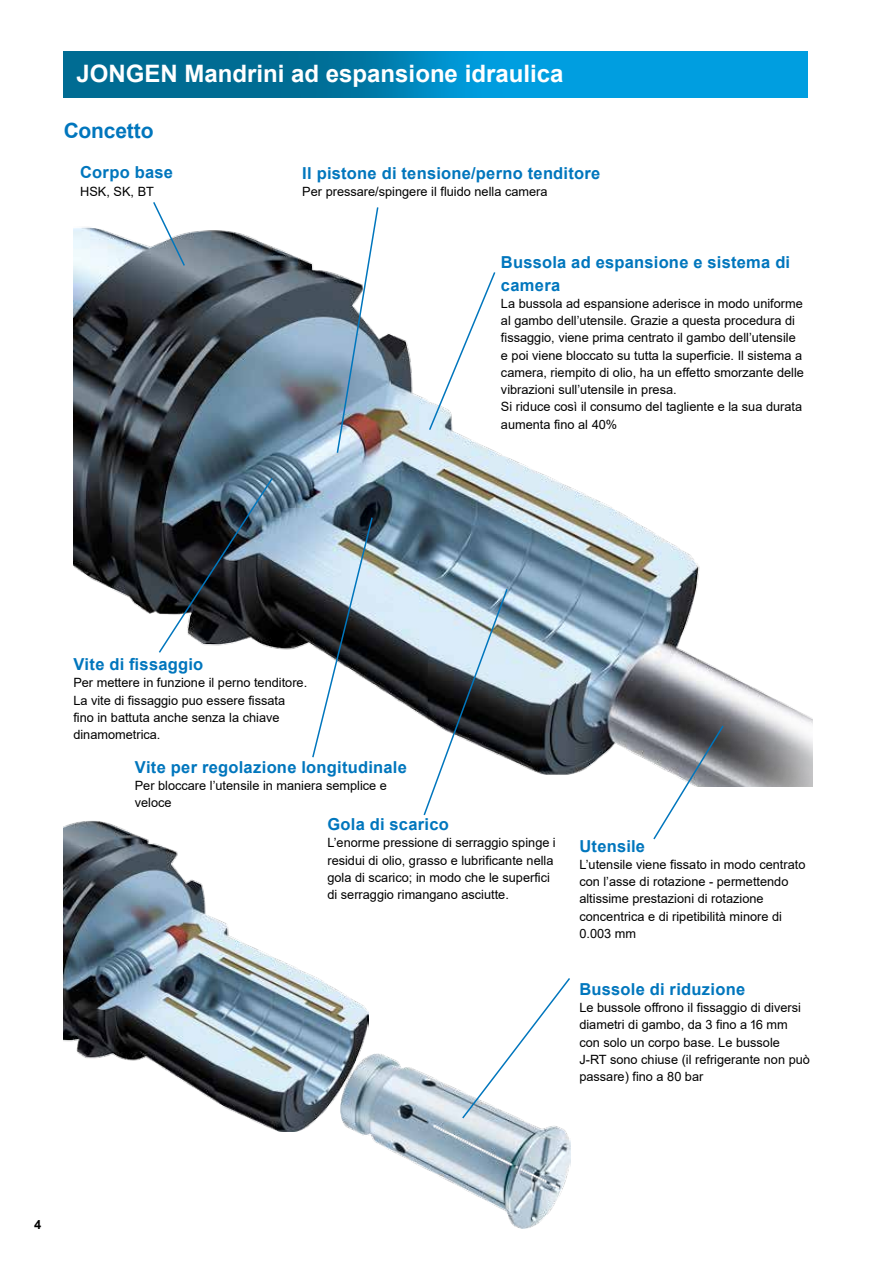
<style>
.page{position:relative;width:893px;height:1263px;background:#fff}
.page>*{position:absolute;margin:0;border:0;box-sizing:border-box;transform-origin:0 0}
.t1{font:700 24px "Arial";color:#fff}
.t2{font:700 21px "Arial";letter-spacing:-.01em;color:#0076bd}
.t3{font:700 16.5px/22.5px "Arial";letter-spacing:.015em;color:#0076bd}
.t4{font:12.75px/17.2px "Arial";color:#000}
.t5{font:700 12.75px "Arial";color:#000}
</style>
<div class="page">
<img style="left:74px;top:227px;width:739px;height:559px">
<img style="left:357px;top:1053px;width:213px;height:176px">
<img style="left:64px;top:820px;width:304px;height:312px">
<img style="left:64px;top:51px;width:744px;height:47px">
<img style="left:336px;top:207px;width:43px;height:247px">
<svg style="left:152px;top:202px;width:34px;height:65px"></svg>
<svg style="left:157px;top:476px;width:117px;height:178px;background:#444e56"></svg>
<svg style="left:428px;top:270px;width:69px;height:162px"></svg>
<svg style="left:311px;top:516px;width:63px;height:243px"></svg>
<svg style="left:422px;top:587px;width:87px;height:229px"></svg>
<svg style="left:652px;top:724px;width:73px;height:116px"></svg>
<svg style="left:461px;top:978px;width:109px;height:142px"></svg>
<h1 class="t1" style="left:77px;top:57px;width:488px">JONGEN Mandrini ad espansione idraulica</h1>
<h2 class="t2" style="left:64px;top:116px;width:91px">Concetto</h2>
<p class="t3" style="left:80px;top:161px;width:94px">Corpo base</p>
<p class="t4" style="left:80px;top:182px;width:75px">HSK, SK, BT</p>
<p class="t3" style="left:302px;top:162px;width:300px">Il pistone di tensione/perno tenditore</p>
<p class="t4" style="left:302px;top:183px;width:247px">Per pressare/spingere il fluido nella camera</p>
<p class="t3" style="left:501px;top:251px;width:291px">Bussola ad espansione e sistema di camera</p>
<p class="t4" style="left:501px;top:295px;width:305px">La bussola ad espansione aderisce in modo uniforme al gambo dell’utensile. Grazie a questa procedura di fissaggio, viene prima centrato il gambo dell’utensile e poi viene bloccato su tutta la superficie. Il sistema a camera, riempito di olio, ha un effetto smorzante delle vibrazioni sull’utensile in presa.<br>Si riduce così il consumo del tagliente e la sua durata aumenta fino al 40%</p>
<p class="t3" style="left:73px;top:653px;width:131px">Vite di fissaggio</p>
<p class="t4" style="left:73px;top:674px;width:235px">Per mettere in funzione il perno tenditore.<br>La vite di fissaggio puo essere fissata fino in battuta anche senza la chiave dinamometrica.</p>
<p class="t3" style="left:135px;top:756px;width:274px">Vite per regolazione longitudinale</p>
<p class="t4" style="left:135px;top:777px;width:254px">Per bloccare l’utensile in maniera semplice e veloce</p>
<p class="t3" style="left:327px;top:813px;width:123px">Gola di scarico</p>
<p class="t4" style="left:327px;top:834px;width:230px">L’enorme pressione di serraggio spinge i residui di olio, grasso e lubrificante nella gola di scarico; in modo che le superfici di serraggio rimangano asciutte.</p>
<p class="t3" style="left:579px;top:835px;width:67px">Utensile</p>
<p class="t4" style="left:579px;top:856px;width:228px">L’utensile viene fissato in modo centrato con l’asse di rotazione - permettendo altissime prestazioni di rotazione concentrica e di ripetibilità minore di 0.003 mm</p>
<p class="t3" style="left:579px;top:978px;width:167px">Bussole di riduzione</p>
<p class="t4" style="left:579px;top:999px;width:232px">Le bussole offrono il fissaggio di diversi diametri di gambo, da 3 fino a 16 mm con solo un corpo base. Le bussole J-RT sono chiuse (il refrigerante non può passare) fino a 80 bar</p>
<p class="t5" style="left:34px;top:1215px;width:9px">4</p>
</div>
